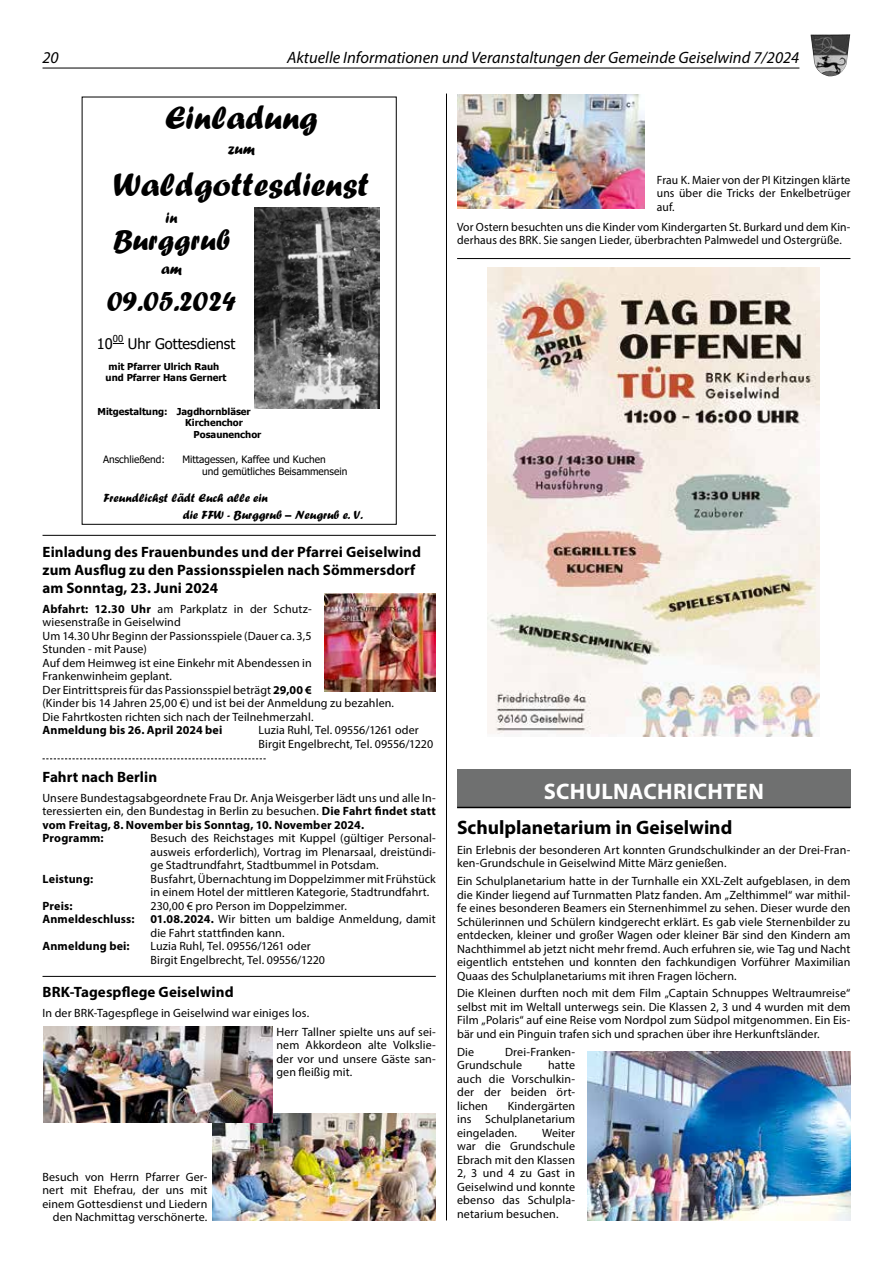
<style>
.page{position:relative;width:893px;height:1263px;background:#fff}
.page>*{position:absolute;margin:0;border:0;box-sizing:border-box;transform-origin:0 0}
.t1{font:33.6px "Forte";color:#000}
.t2{font:29.7px "Forte";color:#000}
.t3{font:700 22.5px "Myriad Pro";letter-spacing:.015em;color:#fff}
.t4{font:700 19.5px "Myriad Pro";color:#000}
.t5{font:italic 16.5px "Myriad Pro";color:#000}
.t6{font:15.6px "Forte";color:#000}
.t7{font:700 15px/18px "Myriad Pro";letter-spacing:.005em;color:#000}
.t8{font:14.55px "Tahoma";color:#000}
.t9{font:12.3px/16.6px "Forte";color:#000}
.t10{font:12px/13.5px "Myriad Pro";letter-spacing:.01em;color:#000}
.t11{font:700 12px "Myriad Pro";letter-spacing:.015em;color:#000}
.t12{font:10.05px/12.1px "Tahoma";color:#000}
.t13{font:700 9.6px/11.6px "Tahoma";color:#000;text-align:center}
.t14{font:9.6px "Tahoma";color:#000}
.s1{font-weight:700}
</style>
<div class="page">
<hr style="left:446px;top:94px;width:1px;height:1126px;background:#000">
<hr style="left:43px;top:535px;width:393px;height:1px;background:#000">
<svg style="left:43px;top:758px;width:223px;height:1px"></svg>
<hr style="left:43px;top:976px;width:393px;height:1px;background:#000">
<img style="left:255px;top:207px;width:125px;height:202px">
<div style="left:82px;top:97px;width:315px;height:428px;border:1px solid #000"></div>
<img style="left:324px;top:593px;width:112px;height:99px">
<hr style="left:457px;top:258px;width:393px;height:1px;background:#000">
<img style="left:457px;top:95px;width:187px;height:113px">
<img style="left:488px;top:268px;width:332px;height:469px">
<div style="left:457px;top:769px;width:393px;height:38px;background:#6f7070"></div>
<hr style="left:457px;top:807px;width:393px;height:1px;background:#000">
<img style="left:588px;top:1052px;width:262px;height:168px">
<img style="left:213px;top:1114px;width:223px;height:106px">
<img style="left:43px;top:1027px;width:229px;height:95px">
<hr style="left:43px;top:68px;width:756px;height:1px;background:#000">
<img style="left:810px;top:34px;width:40px;height:42px">
<h3 class="t5" style="left:43px;top:48px;width:18px">20</h3>
<h3 class="t5" style="left:287px;top:48px;width:514px">Aktuelle Informationen und Veranstaltungen der Gemeinde Geiselwind 7/2024</h3>
<h1 class="t1" style="left:165px;top:98px;width:154px">Einladung</h1>
<h3 class="t6" style="left:228px;top:139px;width:29px">zum</h3>
<h1 class="t1" style="left:114px;top:165px;width:257px">Waldgottesdienst</h1>
<h3 class="t6" style="left:166px;top:209px;width:13px">in</h3>
<h2 class="t2" style="left:113px;top:223px;width:118px">Burggrub</h2>
<h3 class="t6" style="left:161px;top:260px;width:22px">am</h3>
<h2 class="t2" style="left:107px;top:284px;width:131px">09.05.2024</h2>
<p class="t8" style="left:97px;top:334px;width:17px">10</p>
<p class="t14" style="left:113px;top:332px;width:12px">00</p>
<p class="t8" style="left:128px;top:334px;width:109px">Uhr Gottesdienst</p>
<p class="t13" style="left:106px;top:361px;width:122px">mit Pfarrer Ulrich Rauh und Pfarrer Hans Gernert</p>
<p class="t13" style="left:98px;top:406px;width:155px">Mitgestaltung: Jagdhornbläser</p>
<p class="t13" style="left:185px;top:417px;width:59px">Kirchenchor</p>
<p class="t13" style="left:194px;top:429px;width:69px">Posaunenchor</p>
<p class="t12" style="left:103px;top:453px;width:63px">Anschließend:</p>
<p class="t12" style="left:202px;top:453px;width:147px;text-indent:-20px">Mittagessen, Kaffee und Kuchen<br>und gemütliches Beisammensein</p>
<p class="t9" style="left:183px;top:490px;width:181px;text-indent:-79px">Freundlichst lädt Euch alle ein<br>die FFW - Burggrub – Neugrub e. V.</p>
<p class="t7" style="left:43px;top:543px;width:380px">Einladung des Frauenbundes und der Pfarrei Geiselwind zum Ausflug zu den Passionsspielen nach Sömmersdorf am Sonntag, 23. Juni 2024</p>
<p class="t10" style="left:43px;top:602px;width:353px"><span class="s1">Abfahrt: 12.30 Uhr</span> am Parkplatz in der Schutz-<br>wiesenstraße in Geiselwind<br>Um 14.30 Uhr Beginn der Passionsspiele (Dauer ca. 3,5<br>Stunden - mit Pause)<br>Auf dem Heimweg ist eine Einkehr mit Abendessen in Frankenwinheim geplant.<br>Der Eintrittspreis für das Passionsspiel beträgt <span class="s1">29,00 €<br></span>(Kinder bis 14 Jahren 25,00 €) und ist bei der Anmeldung zu bezahlen.<br>Die Fahrtkosten richten sich nach der Teilnehmerzahl.</p>
<p class="t11" style="left:43px;top:722px;width:181px">Anmeldung bis 26. April 2024 bei</p>
<p class="t10" style="left:259px;top:723px;width:176px">Luzia Ruhl, Tel. 09556/1261 oder<br>Birgit Engelbrecht, Tel. 09556/1220</p>
<p class="t7" style="left:43px;top:768px;width:116px">Fahrt nach Berlin</p>
<p class="t10" style="left:43px;top:791px;width:395px">Unsere Bundestagsabgeordnete Frau Dr. Anja Weisgerber lädt uns und alle In&shy;teressierten ein, den Bundestag in Berlin zu besuchen. <span class="s1">Die Fahrt findet statt vom Freitag, 8. November bis Sonntag, 10. November 2024.<br>Programm:</span></p>
<p class="t10" style="left:151px;top:831px;width:287px;text-align:justify">Besuch des Reichstages mit Kuppel (gültiger Personal&shy;ausweis erforderlich), Vortrag im Plenarsaal, dreistündi&shy;ge Stadtrundfahrt, Stadtbummel in Potsdam.</p>
<p class="t11" style="left:43px;top:871px;width:52px">Leistung:</p>
<p class="t10" style="left:151px;top:872px;width:287px">Busfahrt, Übernachtung im Doppelzimmer mit Frühstück in einem Hotel der mittleren Kategorie, Stadtrundfahrt.</p>
<p class="t11" style="left:43px;top:898px;width:32px">Preis:</p>
<p class="t10" style="left:151px;top:899px;width:198px">230,00 € pro Person im Doppelzimmer.</p>
<p class="t11" style="left:43px;top:911px;width:94px">Anmeldeschluss:</p>
<p class="t10" style="left:151px;top:912px;width:287px"><span class="s1">01.08.2024.</span> Wir bitten um baldige Anmeldung, damit die Fahrt stattfinden kann.</p>
<p class="t11" style="left:43px;top:938px;width:89px">Anmeldung bei:</p>
<p class="t10" style="left:151px;top:939px;width:176px">Luzia Ruhl, Tel. 09556/1261 oder<br>Birgit Engelbrecht, Tel. 09556/1220</p>
<p class="t7" style="left:43px;top:982px;width:193px">BRK-Tagespflege Geiselwind</p>
<p class="t10" style="left:43px;top:1006px;width:268px">In der BRK-Tagespflege in Geiselwind war einiges los.</p>
<p class="t10" style="left:43px;top:1169px;width:166px;text-align:right">Besuch von Herrn Pfarrer Ger&shy;nert mit Ehefrau, der uns mit einem Gottesdienst und Liedern den Nachmittag verschönerte.</p>
<p class="t10" style="left:276px;top:1025px;width:161px;text-align:justify">Herr Tallner spielte uns auf sei&shy;nem Akkordeon alte Volkslie&shy;der vor und unsere Gäste san&shy;gen fleißig mit.</p>
<p class="t10" style="left:657px;top:173px;width:195px;text-align:justify">Frau K. Maier von der PI Kitzingen klärte uns über die Tricks der Enkelbetrüger auf.</p>
<p class="t10" style="left:457px;top:220px;width:395px">Vor Ostern besuchten uns die Kinder vom Kindergarten St. Burkard und dem Kin&shy;derhaus des BRK. Sie sangen Lieder, überbrachten Palmwedel und Ostergrüße.</p>
<h3 class="t3" style="left:544px;top:777px;width:222px">SCHULNACHRICHTEN</h3>
<h3 class="t4" style="left:457px;top:814px;width:277px">Schulplanetarium in Geiselwind</h3>
<p class="t10" style="left:457px;top:843px;width:395px">Ein Erlebnis der besonderen Art konnten Grundschulkinder an der Drei-Fran&shy;ken-Grundschule in Geiselwind Mitte März genießen.</p>
<p class="t10" style="left:457px;top:874px;width:395px;text-align:justify">Ein Schulplanetarium hatte in der Turnhalle ein XXL-Zelt aufgeblasen, in dem die Kinder liegend auf Turnmatten Platz fanden. Am „Zelthimmel“ war mithil&shy;fe eines besonderen Beamers ein Sternenhimmel zu sehen. Dieser wurde den Schülerinnen und Schülern kindgerecht erklärt. Es gab viele Sternenbilder zu entdecken, kleiner und großer Wagen oder kleiner Bär sind den Kindern am Nachthimmel ab jetzt nicht mehr fremd. Auch erfuhren sie, wie Tag und Nacht eigentlich entstehen und konnten den fachkundigen Vorführer Maximilian Quaas des Schulplanetariums mit ihren Fragen löchern.</p>
<p class="t10" style="left:457px;top:986px;width:395px;text-align:justify">Die Kleinen durften noch mit dem Film „Captain Schnuppes Weltraumreise“ selbst mit im Weltall unterwegs sein. Die Klassen 2, 3 und 4 wurden mit dem Film „Polaris“ auf eine Reise vom Nordpol zum Südpol mitgenommen. Ein Eis&shy;bär und ein Pinguin trafen sich und sprachen über ihre Herkunftsländer.</p>
<p class="t10" style="left:457px;top:1044px;width:19px">Die</p>
<p class="t10" style="left:457px;top:1044px;width:119px;text-indent:48px">Drei-Franken-<br>Grundschule</p>
<p class="t10" style="left:457px;top:1058px;width:119px;text-align:justify;text-indent:91px">hatte auch die Vorschulkin&shy;der der beiden ört&shy;lichen</p>
<p class="t10" style="left:457px;top:1098px;width:119px;text-align:justify;text-indent:51px">Kindergärten ins Schulplanetarium eingeladen.</p>
<p class="t10" style="left:457px;top:1125px;width:119px;text-align:justify;text-indent:85px">Weiter war die Grundschule Ebrach mit den Klassen 2, 3 und 4 zu Gast in Geiselwind und konnte ebenso das Schulpla&shy;netarium besuchen.</p>
</div>
